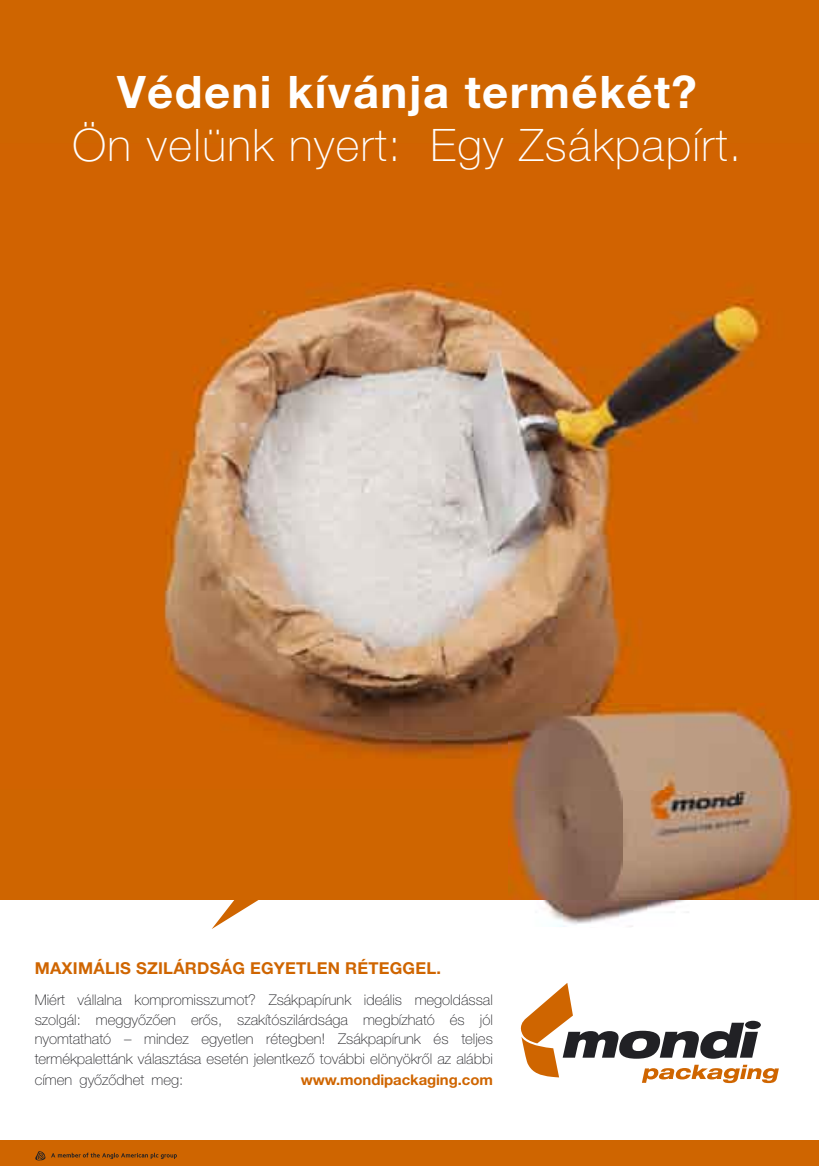
<style>
.page{position:relative;width:819px;height:1166px;background:#fff}
.page>*{position:absolute;margin:0;border:0;box-sizing:border-box;transform-origin:0 0}
.t1{font:100 44.8px/53.2px "Helvetica Neue East A";letter-spacing:.03em;color:#fff;text-align:center}
.t2{font:700 16.45px "Helvetica Neue East A";letter-spacing:.015em;color:#cf6500}
.t3{font:100 14.7px/19.6px "Helvetica Neue East A";color:#212125;text-align:justify}
.t4{font:700 14.7px "Helvetica Neue";letter-spacing:-.005em;color:#cf6500}
.s1{font-weight:700}
</style>
<div class="page">
<div style="left:0;top:1140px;width:819px;height:26px;background:#cf6500"></div>
<div style="left:0;top:0;width:819px;height:900px;background:#cf6500"></div>
<img style="left:0;top:143px;width:819px;height:646px">
<svg style="left:521px;top:983px;width:257px;height:100px"></svg>
<svg style="left:51px;top:1152px;width:126px;height:7px"></svg>
<svg style="left:35px;top:1151px;width:10px;height:9px"></svg>
<svg style="left:212px;top:896px;width:53px;height:33px"></svg>
<img style="left:436px;top:791px;width:374px;height:136px">
<img style="left:508px;top:703px;width:288px;height:88px">
<img style="left:508px;top:900px;width:288px;height:26px">
<p class="t1" style="left:72px;top:67px;width:670px"><span class="s1">Védeni kívánja termékét?<br></span>Ön velünk nyert: Egy Zsákpapírt.</p>
<p class="t2" style="left:35px;top:958px;width:408px">MAXIMÁLIS SZILÁRDSÁG EGYETLEN RÉTEGGEL.</p>
<p class="t3" style="left:35px;top:990px;width:459px">Miért vállalna kompromisszumot? Zsákpapírunk ideális megoldással szolgál: meggyőzően erős, szakítószilárdsága megbízható és jól nyomtatható – mindez egyetlen rétegben! Zsákpapírunk és teljes termékpalettánk választása esetén jelentkező további elönyökről az alábbi</p>
<p class="t3" style="left:35px;top:1070px;width:150px">címen győződhet meg:</p>
<p class="t4" style="left:301px;top:1071px;width:194px">www.mondipackaging.com</p>
</div>
